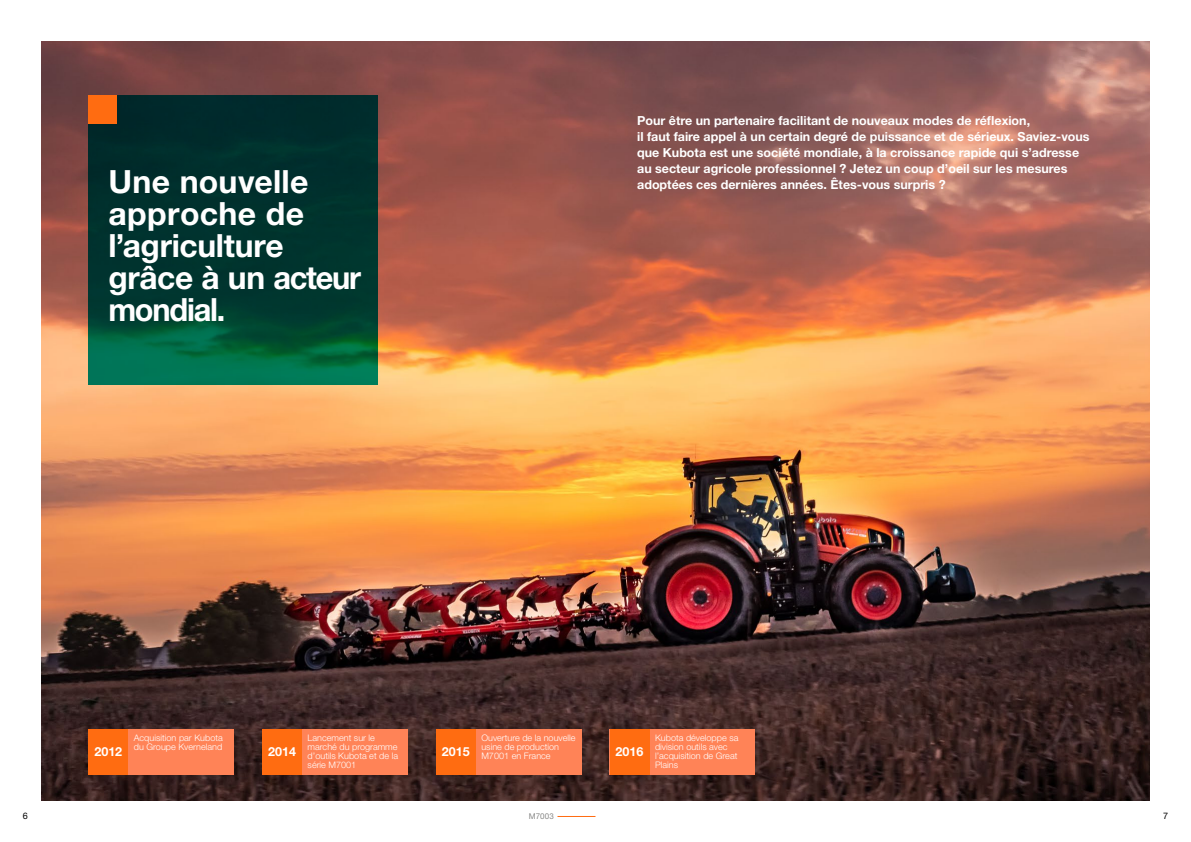
<style>
.page{position:relative;width:1191px;height:842px;background:#fff}
.page>*{position:absolute;margin:0;border:0;box-sizing:border-box;transform-origin:0 0}
.t1{font:700 32px/32px "Helvetica Neue LT Std";letter-spacing:-.005em;color:#fff}
.t2{font:700 12.5px/16px "Helvetica Neue LT Std";color:#fff}
.t3{font:300 9px/9px "Helvetica Neue LT Std";color:#fff}
.t4{font:9px "Helvetica Neue LT Std";color:#000}
.t5{font:8px "Helvetica Neue LT Std";letter-spacing:.01em;color:#878786}
</style>
<div class="page">
<img style="left:42px;top:42px;width:1107px;height:758px">
<svg style="left:88px;top:96px;width:290px;height:289px;fill:#00332e"></svg>
<div style="left:88px;top:96px;width:29px;height:28px;background:#ff6c11"></div>
<div style="left:609px;top:729px;width:146px;height:45px;background:#ff8357"></div>
<div style="left:609px;top:729px;width:40px;height:45px;background:#ff6c11"></div>
<div style="left:436px;top:729px;width:145px;height:45px;background:#ff8357"></div>
<div style="left:436px;top:729px;width:40px;height:45px;background:#ff6c11"></div>
<div style="left:262px;top:729px;width:145px;height:45px;background:#ff8357"></div>
<div style="left:262px;top:729px;width:40px;height:45px;background:#ff6c11"></div>
<div style="left:88px;top:729px;width:146px;height:45px;background:#ff8357"></div>
<div style="left:88px;top:729px;width:40px;height:45px;background:#ff6c11"></div>
<hr style="left:557px;top:816px;width:38px;height:1px;background:#ff6c11">
<p class="t2" style="left:637px;top:112px;width:454px">Pour être un partenaire facilitant de nouveaux modes de réflexion,<br>il faut faire appel à un certain degré de puissance et de sérieux. Saviez-vous que Kubota est une société mondiale, à la croissance rapide qui s’adresse au secteur agricole professionnel ? Jetez un coup d’oeil sur les mesures</p>
<h1 class="t1" style="left:108px;top:165px;width:202px">Une nouvelle</h1>
<p class="t2" style="left:637px;top:176px;width:310px">adoptées ces dernières années. Êtes-vous surpris ?</p>
<h1 class="t1" style="left:108px;top:197px;width:254px">approche de l’agriculture grâce à un acteur mondial.</h1>
<p class="t2" style="left:94px;top:743px;width:29px">2012</p>
<p class="t3" style="left:134px;top:733px;width:90px">Acquisition par Kubota du Groupe Kverneland</p>
<p class="t2" style="left:268px;top:743px;width:29px">2014</p>
<p class="t3" style="left:308px;top:733px;width:92px">Lancement sur le marché du programme d’outils Kubota et de la série M7001</p>
<p class="t3" style="left:481px;top:733px;width:96px">Ouverture de la nouvelle</p>
<p class="t3" style="left:481px;top:742px;width:79px">usine de production</p>
<p class="t3" style="left:442px;top:751px;width:110px"><sup>2015</sup> M7001 en France</p>
<p class="t2" style="left:615px;top:743px;width:29px">2016</p>
<p class="t3" style="left:655px;top:733px;width:85px">Kubota développe sa division outils avec l’acquisition de Great<br>Plains</p>
<p class="t4" style="left:23px;top:811px;width:7px">6</p>
<p class="t5" style="left:529px;top:812px;width:27px">M7003</p>
<p class="t4" style="left:1163px;top:811px;width:7px">7</p>
</div>
